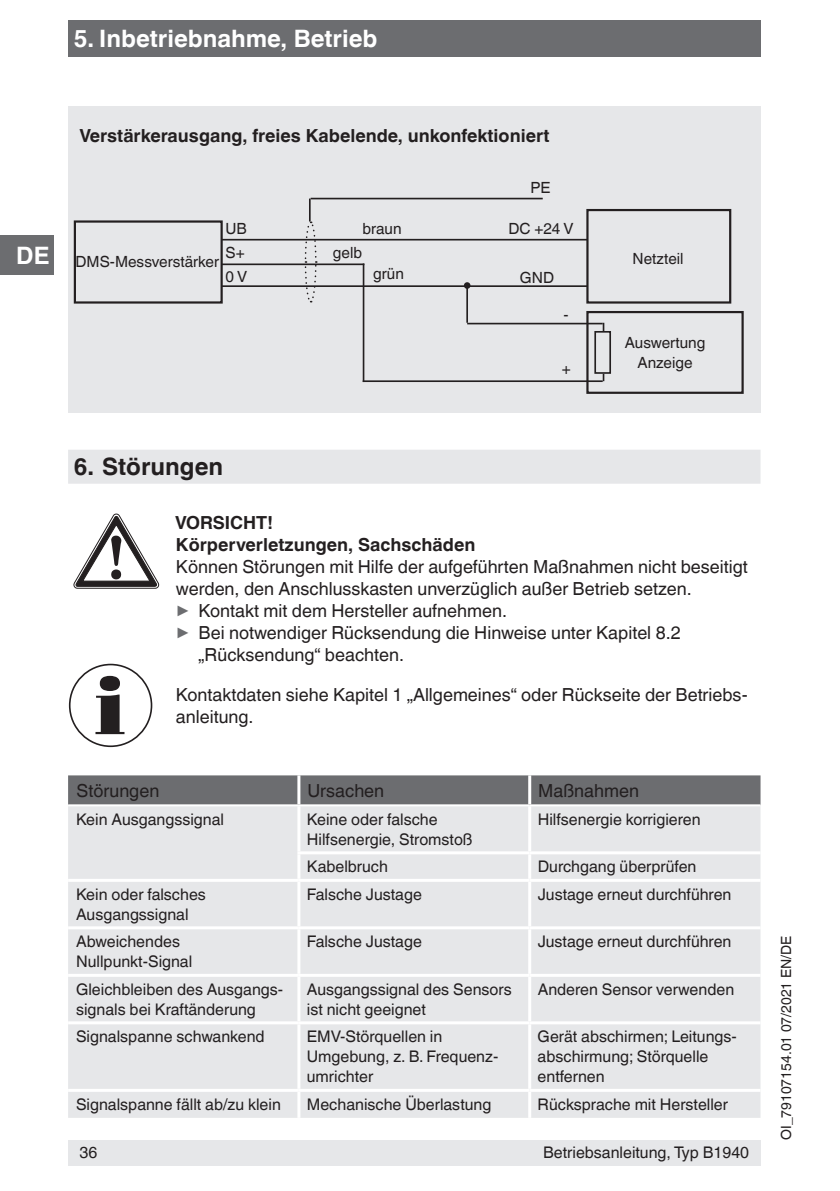
<style>
.page{position:relative;width:840px;height:1191px;background:#fff}
.page>*{position:absolute;margin:0;border:0;box-sizing:border-box;transform-origin:0 0}
.t1{font:700 24px "Helvetica World";color:#fff}
.t2{font:700 24px "Helvetica World";color:#231f20}
.t3{font:18px/22px "Helvetica World";color:#231f20}
.t4{font:700 18px/22px "Helvetica World";color:#231f20}
.t5{font:16px/20px "Helvetica World";color:#231f20}
.t6{font:15.4px/23.8px "Helvetica World";color:#231f20}
.t7{font:14px "Helvetica World";color:#231f20}
.s1{font-size:17.6px;color:#6c6d70}
</style>
<div class="page">
<div style="left:68px;top:1140px;width:692px;height:25px;background:#e6e7e9"></div>
<div style="left:0;top:236px;width:54px;height:39px;background:#6c6d70"></div>
<div style="left:68px;top:20px;width:692px;height:37px;background:#6c6d70"></div>
<div style="left:68px;top:106px;width:692px;height:306px;background:#e6e7e9"></div>
<hr style="left:221px;top:239px;width:366px;height:1px;background:#231f20">
<hr style="left:221px;top:263px;width:143px;height:2px;background:#231f20">
<hr style="left:362px;top:263px;width:2px;height:119px;background:#231f20">
<hr style="left:362px;top:380px;width:240px;height:2px;background:#231f20">
<hr style="left:466px;top:285px;width:1px;height:38px;background:#231f20">
<svg style="left:463px;top:282px;width:7px;height:7px"></svg>
<hr style="left:221px;top:285px;width:366px;height:2px;background:#231f20">
<hr style="left:467px;top:323px;width:135px;height:1px;background:#231f20">
<svg style="left:304px;top:198px;width:13px;height:104px"></svg>
<hr style="left:310px;top:198px;width:232px;height:1px;background:#231f20">
<div style="left:594px;top:331px;width:16px;height:43px;border:2px solid #231f20"></div>
<svg style="left:602px;top:374px;width:2px;height:7px"></svg>
<svg style="left:602px;top:323px;width:2px;height:8px"></svg>
<div style="left:74px;top:220px;width:148px;height:83px;border:2px solid #231f20"></div>
<div style="left:586px;top:209px;width:144px;height:94px;border:2px solid #231f20"></div>
<div style="left:586px;top:311px;width:157px;height:83px;border:2px solid #231f20"></div>
<div style="left:68px;top:450px;width:692px;height:34px;background:#e6e7e9"></div>
<div style="left:68px;top:775px;width:692px;height:29px;background:#6c6d70"></div>
<div style="left:68px;top:806px;width:692px;height:311px;background:#e6e7e9"></div>
<hr style="left:297px;top:775px;width:3px;height:29px;background:#fff">
<hr style="left:528px;top:775px;width:3px;height:29px;background:#fff">
<hr style="left:297px;top:806px;width:3px;height:45px;background:#fff">
<hr style="left:528px;top:806px;width:3px;height:45px;background:#fff">
<hr style="left:297px;top:851px;width:232px;height:3px;background:#fff">
<hr style="left:297px;top:854px;width:3px;height:25px;background:#fff">
<hr style="left:529px;top:851px;width:231px;height:3px;background:#fff">
<hr style="left:528px;top:854px;width:3px;height:25px;background:#fff">
<hr style="left:68px;top:879px;width:231px;height:3px;background:#fff">
<hr style="left:299px;top:879px;width:230px;height:3px;background:#fff">
<hr style="left:297px;top:882px;width:3px;height:44px;background:#fff">
<hr style="left:529px;top:879px;width:231px;height:3px;background:#fff">
<hr style="left:528px;top:882px;width:3px;height:44px;background:#fff">
<hr style="left:68px;top:926px;width:231px;height:3px;background:#fff">
<hr style="left:299px;top:926px;width:230px;height:3px;background:#fff">
<hr style="left:297px;top:929px;width:3px;height:44px;background:#fff">
<hr style="left:529px;top:926px;width:231px;height:3px;background:#fff">
<hr style="left:528px;top:929px;width:3px;height:44px;background:#fff">
<hr style="left:68px;top:973px;width:231px;height:3px;background:#fff">
<hr style="left:299px;top:973px;width:230px;height:3px;background:#fff">
<hr style="left:297px;top:976px;width:3px;height:45px;background:#fff">
<hr style="left:529px;top:973px;width:231px;height:3px;background:#fff">
<hr style="left:528px;top:976px;width:3px;height:45px;background:#fff">
<hr style="left:68px;top:1021px;width:231px;height:3px;background:#fff">
<hr style="left:299px;top:1021px;width:230px;height:3px;background:#fff">
<hr style="left:297px;top:1024px;width:3px;height:64px;background:#fff">
<hr style="left:529px;top:1021px;width:231px;height:3px;background:#fff">
<hr style="left:528px;top:1024px;width:3px;height:64px;background:#fff">
<hr style="left:68px;top:1088px;width:231px;height:3px;background:#fff">
<hr style="left:299px;top:1088px;width:230px;height:3px;background:#fff">
<hr style="left:297px;top:1091px;width:3px;height:26px;background:#fff">
<hr style="left:529px;top:1088px;width:231px;height:3px;background:#fff">
<hr style="left:528px;top:1091px;width:3px;height:26px;background:#fff">
<svg style="left:74px;top:514px;width:85px;height:74px"></svg>
<svg style="left:95px;top:676px;width:29px;height:58px"></svg>
<div style="left:69px;top:663px;width:83px;height:84px;border:2px solid #231f20;border-radius:50%"></div>
<h1 class="t1" style="left:74px;top:25px;width:305px">5. Inbetriebnahme, Betrieb</h1>
<h1 class="t1" style="left:16px;top:242px;width:35px">DE</h1>
<p class="t4" style="left:79px;top:125px;width:471px">Verstärkerausgang, freies Kabelende, unkonfektioniert</p>
<p class="t6" style="left:225px;top:217px;width:23px">UB<br>S+<br>0 V</p>
<p class="t6" style="left:362px;top:217px;width:40px">braun</p>
<p class="t6" style="left:333px;top:240px;width:31px">gelb</p>
<p class="t6" style="left:75px;top:250px;width:145px">DMS-Messverstärker</p>
<p class="t6" style="left:373px;top:262px;width:32px">grün</p>
<p class="t6" style="left:530px;top:176px;width:21px">PE</p>
<p class="t6" style="left:508px;top:217px;width:67px">DC +24 V</p>
<p class="t6" style="left:519px;top:266px;width:36px">GND</p>
<p class="t6" style="left:563px;top:303px;width:7px">-</p>
<p class="t6" style="left:561px;top:357px;width:11px">+</p>
<p class="t6" style="left:632px;top:247px;width:52px">Netzteil</p>
<p class="t6" style="left:624px;top:333px;width:82px;line-height:19.8px;text-align:center">Auswertung<br>Anzeige</p>
<h1 class="t2" style="left:74px;top:453px;width:151px">6. Störungen</h1>
<p class="t4" style="left:175px;top:512px;width:301px">VORSICHT!<br>Körperverletzungen, Sachschäden</p>
<p class="t3" style="left:176px;top:556px;width:573px">Können Störungen mit Hilfe der aufgeführten Maßnahmen nicht beseitigt</p>
<p class="t3" style="left:176px;top:578px;width:517px">werden, den Anschlusskasten unverzüglich außer Betrieb setzen.</p>
<p class="t3" style="left:176px;top:600px;width:332px"><span class="s1">▶</span> Kontakt mit dem Hersteller aufnehmen.</p>
<p class="t3" style="left:176px;top:622px;width:506px"><span class="s1">▶</span> Bei notwendiger Rücksendung die Hinweise unter Kapitel 8.2</p>
<p class="t3" style="left:198px;top:644px;width:207px">„Rücksendung“ beachten.</p>
<p class="t3" style="left:176px;top:683px;width:573px">Kontaktdaten siehe Kapitel 1 „Allgemeines“ oder Rückseite der Betriebs&shy;anleitung.</p>
<p class="t3" style="left:77px;top:779px;width:84px">Störungen</p>
<p class="t3" style="left:307px;top:779px;width:78px">Ursachen</p>
<p class="t3" style="left:538px;top:779px;width:102px">Maßnahmen</p>
<p class="t5" style="left:76px;top:809px;width:149px">Kein Ausgangssignal</p>
<p class="t5" style="left:307px;top:809px;width:167px">Keine oder falsche<br>Hilfsenergie, Stromstoß</p>
<p class="t5" style="left:537px;top:809px;width:164px">Hilfsenergie korrigieren</p>
<p class="t5" style="left:307px;top:857px;width:83px">Kabelbruch</p>
<p class="t5" style="left:537px;top:857px;width:160px">Durchgang überprüfen</p>
<p class="t5" style="left:76px;top:884px;width:131px">Kein oder falsches<br>Ausgangssignal</p>
<p class="t5" style="left:307px;top:884px;width:116px">Falsche Justage</p>
<p class="t5" style="left:537px;top:884px;width:195px">Justage erneut durchführen</p>
<p class="t5" style="left:76px;top:931px;width:118px">Abweichendes<br>Nullpunkt-Signal</p>
<p class="t5" style="left:307px;top:931px;width:116px">Falsche Justage</p>
<p class="t5" style="left:537px;top:931px;width:195px">Justage erneut durchführen</p>
<p class="t5" style="left:76px;top:979px;width:208px">Gleichbleiben des Ausgangs&shy;signals bei Kraftänderung</p>
<p class="t5" style="left:307px;top:979px;width:206px">Ausgangssignal des Sensors ist nicht geeignet</p>
<p class="t5" style="left:537px;top:979px;width:198px">Anderen Sensor verwenden</p>
<p class="t5" style="left:76px;top:1026px;width:190px">Signalspanne schwankend</p>
<p class="t5" style="left:307px;top:1026px;width:193px">EMV-Störquellen in<br>Umgebung, z. B. Frequenz&shy;umrichter</p>
<p class="t5" style="left:537px;top:1026px;width:200px">Gerät abschirmen; Leitungs&shy;abschirmung; Störquelle entfernen</p>
<p class="t5" style="left:76px;top:1094px;width:206px">Signalspanne fällt ab/zu klein</p>
<p class="t5" style="left:306px;top:1094px;width:186px">Mechanische Überlastung</p>
<p class="t5" style="left:537px;top:1094px;width:192px">Rücksprache mit Hersteller</p>
<p class="t5" style="left:79px;top:1143px;width:19px">36</p>
<p class="t5" style="left:543px;top:1143px;width:207px">Betriebsanleitung, Typ B1940</p>
<p class="t7" style="left:777px;top:1140px;width:205px;rotate:-90deg">OI_79107154.01 07/2021 EN/DE</p>
</div>
